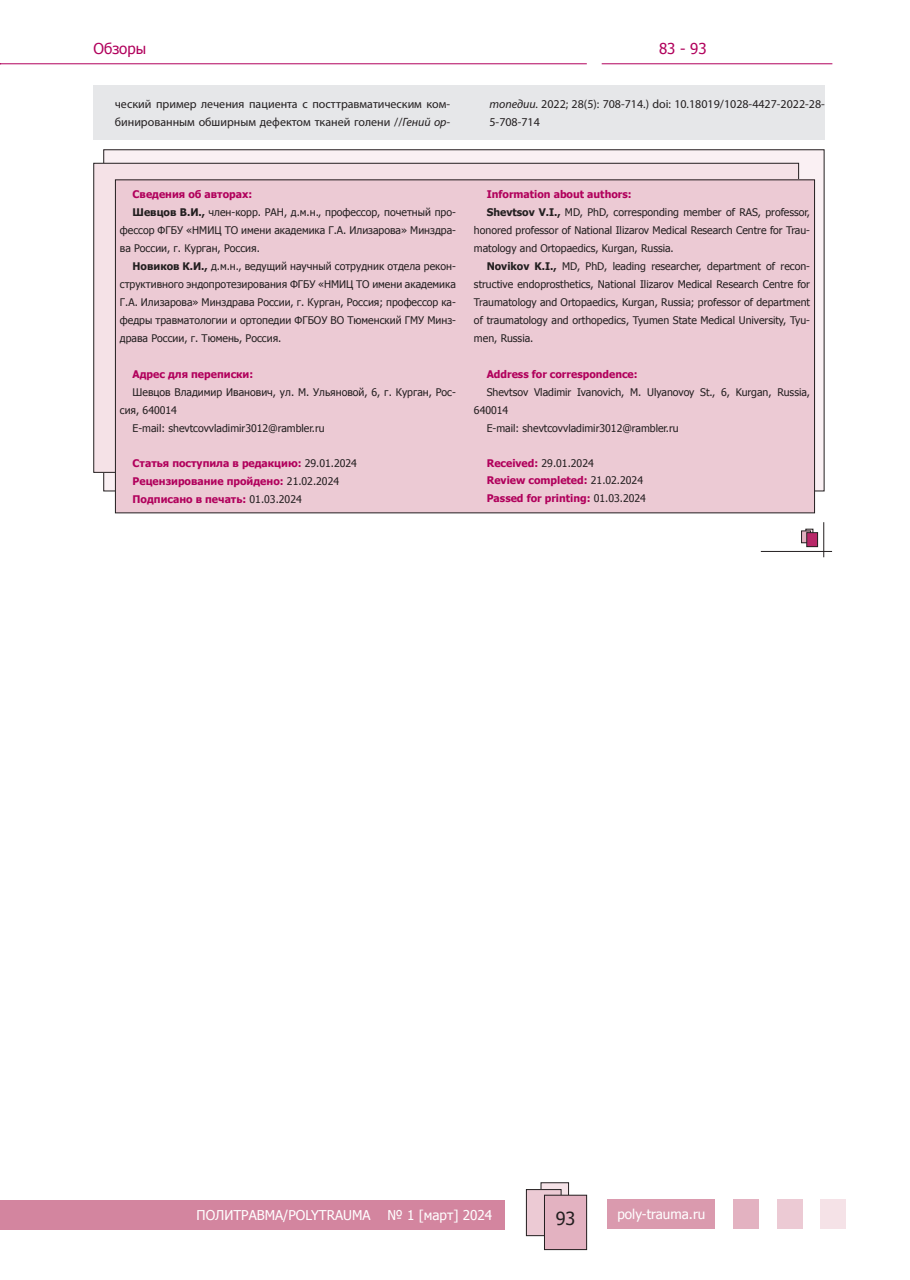
<style>
.page{position:relative;width:910px;height:1280px;background:#fff}
.page>*{position:absolute;margin:0;border:0;box-sizing:border-box;transform-origin:0 0}
.t1{font:18px "Tahoma";color:#231f20}
.t2{font:15px "Tahoma";color:#b1015c}
.t3{font:13.5px "Tahoma";color:#fff}
.t4{font:12px/18px "Myriad Pro";color:#231f20}
.t5{font:10.5px "Tahoma";color:#231f20}
.t6{font:700 10.5px/18px "Tahoma";color:#b1015c}
.s1{font-style:italic}
.s2{font-weight:700}
.s3{font-weight:400;color:#231f20}
</style>
<div class="page">
<div style="left:607px;top:1198px;width:107px;height:30px;background:#da9aae"></div>
<div style="left:733px;top:1198px;width:26px;height:30px;background:#e3b2c1"></div>
<div style="left:777px;top:1198px;width:26px;height:30px;background:#eccad4"></div>
<div style="left:821px;top:1198px;width:25px;height:30px;background:#f5e2e7"></div>
<div style="left:0;top:1200px;width:505px;height:29px;background:#d3859f"></div>
<div style="left:541px;top:1183px;width:28px;height:36px;background:#f5e2e7"></div>
<div style="left:541px;top:1182px;width:28px;height:37px;border:1px solid #231f20"></div>
<div style="left:526px;top:1189px;width:35px;height:47px;background:#eccad4"></div>
<div style="left:526px;top:1189px;width:35px;height:47px;border:1px solid #231f20"></div>
<div style="left:544px;top:1195px;width:43px;height:54px;background:#e3b2c1"></div>
<div style="left:544px;top:1195px;width:43px;height:55px;border:1px solid #231f20"></div>
<hr style="left:0;top:63px;width:587px;height:1px;background:#b1015c">
<hr style="left:602px;top:63px;width:230px;height:1px;background:#b1015c">
<div style="left:94px;top:85px;width:731px;height:54px;background:#e6e7e9"></div>
<div style="left:104px;top:150px;width:720px;height:341px;background:#faf0f3"></div>
<div style="left:94px;top:163px;width:705px;height:309px;background:#f5e2e7"></div>
<div style="left:115px;top:180px;width:699px;height:333px;background:#eccad4"></div>
<div style="left:806px;top:529px;width:7px;height:10px;background:#231f20"></div>
<div style="left:806px;top:529px;width:7px;height:10px;border:1px solid #231f20"></div>
<svg style="left:803px;top:533px;width:4px;height:8px"></svg>
<div style="left:801px;top:531px;width:9px;height:12px;border:1px solid #231f20"></div>
<div style="left:807px;top:533px;width:11px;height:14px;background:#b82768"></div>
<div style="left:807px;top:533px;width:11px;height:14px;border:1px solid #231f20"></div>
<hr style="left:761px;top:551px;width:71px;height:1px;background:#231f20">
<hr style="left:823px;top:522px;width:1px;height:35px;background:#231f20">
<h2 class="t2" style="left:94px;top:38px;width:54px">Обзоры</h2>
<h2 class="t2" style="left:659px;top:38px;width:49px">83 - 93</h2>
<p class="t4" style="left:115px;top:95px;width:337px">ческий пример лечения пациента с посттравматическим ком&shy;бинированным обширным дефектом тканей голени //<span class="s1">Гений ор-</span></p>
<p class="t4" style="left:489px;top:95px;width:337px"><span class="s1">топедии.</span> 2022; 28(5): 708-714.) doi: 10.18019/1028-4427-2022-28-<br>5-708-714</p>
<p class="t6" style="left:133px;top:185px;width:121px">Сведения об авторах:</p>
<p class="t5" style="left:133px;top:205px;width:325px"><span class="s2">Шевцов В.И.,</span> член-корр. РАН, д.м.н., профессор, почетный про-</p>
<p class="t5" style="left:120px;top:223px;width:338px">фессор ФГБУ «НМИЦ ТО имени академика Г.А. Илизарова» Минздра-</p>
<p class="t5" style="left:120px;top:241px;width:142px">ва России, г. Курган, Россия.</p>
<p class="t5" style="left:133px;top:259px;width:325px"><span class="s2">Новиков К.И.,</span> д.м.н., ведущий научный сотрудник отдела рекон-</p>
<p class="t5" style="left:120px;top:277px;width:338px">структивного эндопротезирования ФГБУ «НМИЦ ТО имени академика</p>
<p class="t5" style="left:120px;top:295px;width:338px">Г.А. Илизарова» Минздрава России, г. Курган, Россия; профессор ка-</p>
<p class="t5" style="left:120px;top:313px;width:338px">федры травматологии и ортопедии ФГБОУ ВО Тюменский ГМУ Минз-</p>
<p class="t5" style="left:120px;top:331px;width:163px">драва России, г. Тюмень, Россия.</p>
<p class="t6" style="left:133px;top:365px;width:122px">Адрес для переписки:</p>
<p class="t5" style="left:133px;top:385px;width:325px">Шевцов Владимир Иванович, ул. М. Ульяновой, 6, г. Курган, Рос-</p>
<p class="t5" style="left:120px;top:403px;width:59px">сия, 640014</p>
<p class="t5" style="left:133px;top:421px;width:194px">E-mail: shevtcovvladimir3012@rambler.ru</p>
<p class="t6" style="left:133px;top:453px;width:226px">Статья поступила в редакцию: <span class="s3">29.01.2024<br></span>Рецензирование пройдено: <span class="s3">21.02.2024<br></span>Подписано в печать: <span class="s3">01.03.2024</span></p>
<p class="t6" style="left:487px;top:185px;width:146px">Information about authors:</p>
<p class="t5" style="left:487px;top:205px;width:325px"><span class="s2">Shevtsov V.I.,</span> MD, PhD, corresponding member of RAS, professor,</p>
<p class="t5" style="left:474px;top:223px;width:338px">honored professor of National Ilizarov Medical Research Centre for Trau-</p>
<p class="t5" style="left:474px;top:241px;width:201px">matology and Ortopaedics, Kurgan, Russia.</p>
<p class="t5" style="left:487px;top:259px;width:325px"><span class="s2">Novikov K.I.,</span> MD, PhD, leading researcher, department of recon-</p>
<p class="t5" style="left:474px;top:277px;width:338px">structive endoprosthetics, National Ilizarov Medical Research Centre for</p>
<p class="t5" style="left:474px;top:295px;width:338px">Traumatology and Ortopaedics, Kurgan, Russia; professor of department</p>
<p class="t5" style="left:474px;top:313px;width:338px">of traumatology and orthopedics, Tyumen State Medical University, Tyu-</p>
<p class="t5" style="left:474px;top:331px;width:61px">men, Russia.</p>
<p class="t6" style="left:487px;top:364px;width:152px">Address for correspondence:</p>
<p class="t5" style="left:487px;top:385px;width:325px">Shevtsov Vladimir Ivanovich, M. Ulyanovoy St., 6, Kurgan, Russia,</p>
<p class="t5" style="left:474px;top:403px;width:36px">640014</p>
<p class="t5" style="left:487px;top:421px;width:194px">E-mail: shevtcovvladimir3012@rambler.ru</p>
<p class="t6" style="left:487px;top:453px;width:161px">Received: <span class="s3">29.01.2024<br></span>Review completed: <span class="s3">21.02.2024<br></span>Passed for printing: <span class="s3">01.03.2024</span></p>
<p class="t3" style="left:197px;top:1206px;width:176px">ПОЛИТРАВМА/POLYTRAUMA</p>
<p class="t3" style="left:387px;top:1206px;width:106px">№ 1 [март] 2024</p>
<h1 class="t1" style="left:556px;top:1206px;width:21px">93</h1>
<p class="t3" style="left:617px;top:1205px;width:89px">poly-trauma.ru</p>
</div>
